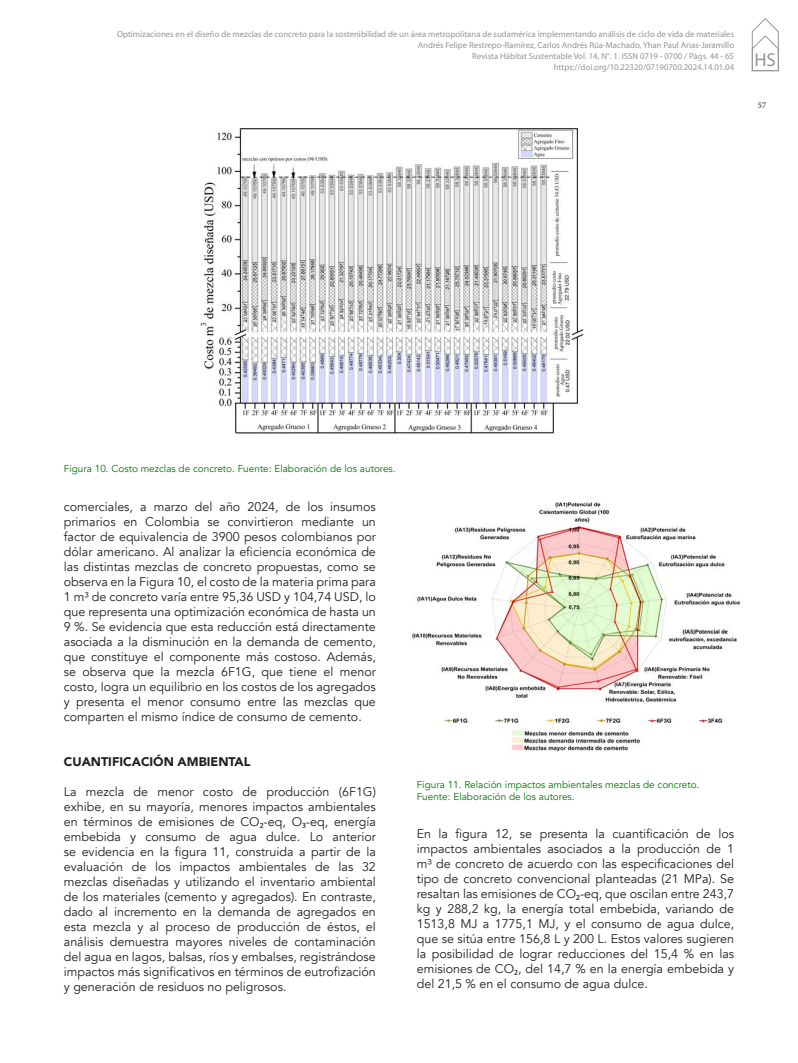
<style>
.page{position:relative;width:798px;height:1063px;background:#fff}
.page>*{position:absolute;margin:0;border:0;box-sizing:border-box;transform-origin:0 0}
.t1{font:18.75px "Myriad Pro";color:#939598}
._07_CUERPO_TEXTO{font:12.5px/15px "Avenir";color:#231f20;text-align:justify}
._10_SUBTITULOS__2_2{font:900 12.5px "Avenir";color:#231f20}
._14_PIE_DE_FOTOS{font:10px/12px "Avenir";color:#007800}
.t2{font:8.75px/11.2px "Myriad Pro";color:#939598;text-align:right}
.t3{font:8.75px "Minion Pro";color:#231f20}
.s1{font-family:"Myriad Pro"}
</style>
<div class="page">
<svg style="left:751px;top:18px;width:27px;height:53px"></svg>
<img style="left:200px;top:128px;width:384px;height:306px">
<img style="left:412px;top:502px;width:329px;height:250px">
<p class="t2" style="left:117px;top:28px;width:618px">Optimizaciones en el diseño de mezclas de concreto para la sostenibilidad de un área metropolitana de sudamérica implementando análisis de ciclo de vida de materiales Andrés Felipe Restrepo-Ramírez, Carlos Andrés Rúa-Machado, Yhan Paul Arias-Jaramillo<br>Revista Hábitat Sustentable Vol. 14, N°. 1. ISSN 0719 - 0700 / Págs. 44 - 65<br>https://doi.org/10.22320/07190700.2024.14.01.04</p>
<h1 class="t1" style="left:754px;top:48px;width:23px">HS</h1>
<p class="t3" style="left:757px;top:99px;width:10px">57</p>
<p class="_14_PIE_DE_FOTOS" style="left:64px;top:462px;width:333px">Figura 10. Costo mezclas de concreto. Fuente: Elaboración de los autores.</p>
<p class="_07_CUERPO_TEXTO" style="left:64px;top:499px;width:313px">comerciales, a marzo del año 2024, de los insumos primarios en Colombia se convirtieron mediante un factor de equivalencia de 3900 pesos colombianos por dólar americano. Al analizar la eficiencia económica de las distintas mezclas de concreto propuestas, como se observa en la Figura 10, el costo de la materia prima para 1 m³ de concreto varía entre 95,36 USD y 104,74 USD, lo que representa una optimización económica de hasta un 9 %. Se evidencia que esta reducción está directamente asociada a la disminución en la demanda de cemento, que constituye el componente más costoso. Además, se observa que la mezcla 6F1G, que tiene el menor costo, logra un equilibrio en los costos de los agregados y presenta el menor consumo entre las mezclas que comparten el mismo índice de consumo de cemento.</p>
<p class="_10_SUBTITULOS__2_2" style="left:64px;top:751px;width:188px">CUANTIFICACIÓN AMBIENTAL</p>
<p class="_07_CUERPO_TEXTO" style="left:64px;top:784px;width:313px">La mezcla de menor costo de producción (6F1G) exhibe, en su mayoría, menores impactos ambientales en términos de emisiones de CO<span class="s1">₂</span>-eq, O<span class="s1">₃</span>-eq, energía embebida y consumo de agua dulce. Lo anterior se evidencia en la figura 11, construida a partir de la evaluación de los impactos ambientales de las 32 mezclas diseñadas y utilizando el inventario ambiental de los materiales (cemento y agregados). En contraste, dado al incremento en la demanda de agregados en esta mezcla y al proceso de producción de éstos, el análisis demuestra mayores niveles de contaminación del agua en lagos, balsas, ríos y embalses, registrándose impactos más significativos en términos de eutrofización y generación de residuos no peligrosos.</p>
<p class="_14_PIE_DE_FOTOS" style="left:416px;top:778px;width:284px">Figura 11. Relación impactos ambientales mezclas de concreto.<br>Fuente: Elaboración de los autores.</p>
<p class="_07_CUERPO_TEXTO" style="left:416px;top:827px;width:319px">En la figura 12, se presenta la cuantificación de los impactos ambientales asociados a la producción de 1 m³ de concreto de acuerdo con las especificaciones del tipo de concreto convencional planteadas (21 MPa). Se resaltan las emisiones de CO<span class="s1">₂</span>-eq, que oscilan entre 243,7 kg y 288,2 kg, la energía total embebida, variando de 1513,8 MJ a 1775,1 MJ, y el consumo de agua dulce, que se sitúa entre 156,8 L y 200 L. Estos valores sugieren la posibilidad de lograr reducciones del 15,4 % en las emisiones de CO<span class="s1">₂</span>, del 14,7 % en la energía embebida y del 21,5 % en el consumo de agua dulce.</p>
</div>
